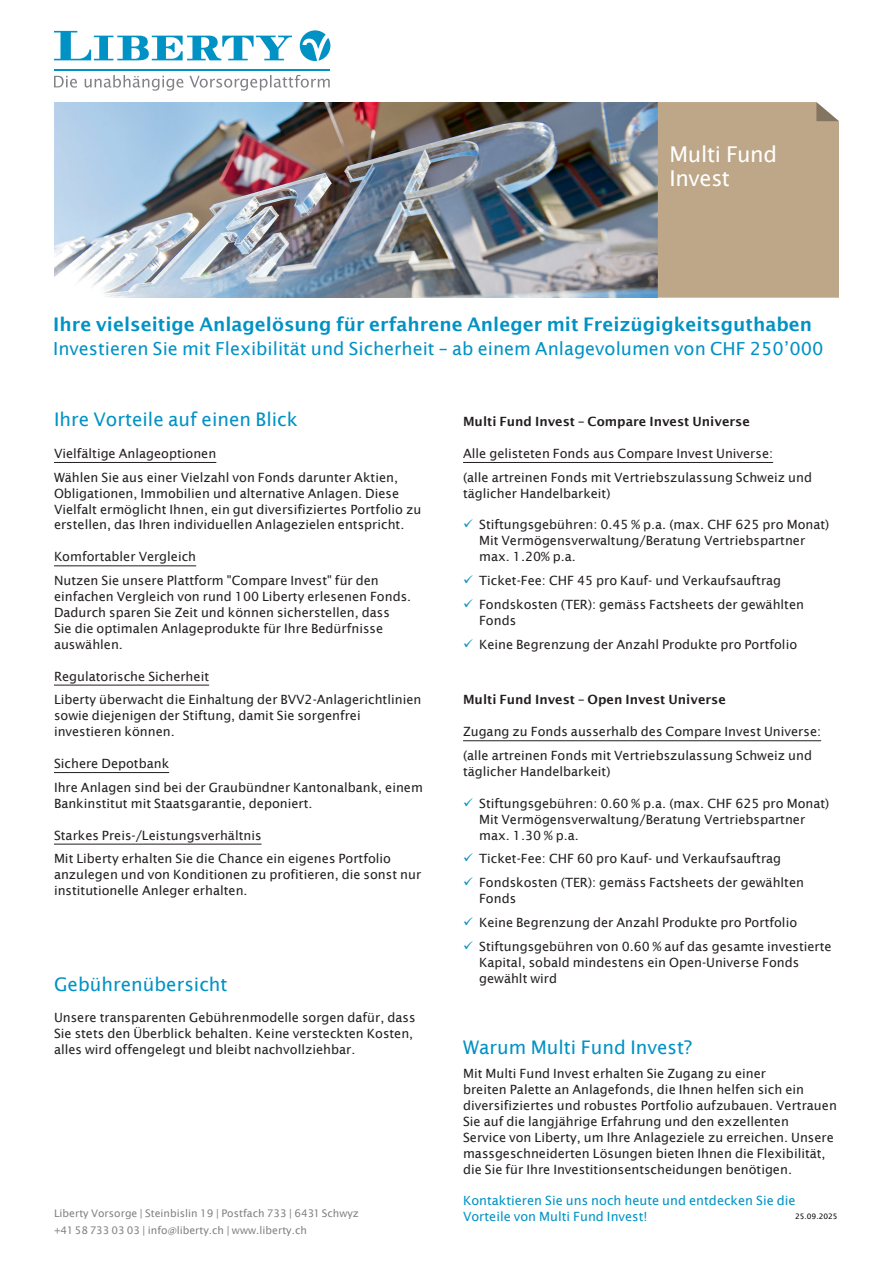
<style>
.page{position:relative;width:893px;height:1263px;background:#fff}
.page>*{position:absolute;margin:0;border:0;box-sizing:border-box;transform-origin:0 0}
.t1{font:21.75px/24px "Lucida Sans";letter-spacing:-.015em;color:#fff}
.t2{font:600 18.75px "Lucida Sans";color:#0092c4}
.t3{font:18.75px "Lucida Sans";color:#0092c4}
.t4{font:18px "Lucida Sans";color:#0092c4}
.t5{font:12.75px/15.9px "Lucida Sans";color:#231f20}
.t6{font:12.75px/15.9px "Lucida Sans";color:#0092c4}
.t7{font:600 12.75px "Lucida Sans";color:#231f20}
.t8{font:10.5px/16.5px "Lucida Sans";color:#808285}
.t9{font:7.5px "Lucida Sans";color:#000}
.s1{color:#0092c4}
</style>
<div class="page">
<img style="left:54px;top:102px;width:604px;height:196px">
<div style="left:658px;top:102px;width:181px;height:196px;background:#bda788"></div>
<svg style="left:300px;top:30px;width:30px;height:31px"></svg>
<svg style="left:54px;top:31px;width:238px;height:29px"></svg>
<svg style="left:54px;top:75px;width:276px;height:16px"></svg>
<hr style="left:54px;top:69px;width:276px;height:2px;background:#0092c4">
<hr style="left:463px;top:462px;width:310px;height:1px;background:#231f20">
<hr style="left:463px;top:740px;width:358px;height:1px;background:#231f20">
<hr style="left:54px;top:462px;width:162px;height:1px;background:#231f20">
<hr style="left:54px;top:565px;width:142px;height:1px;background:#231f20">
<hr style="left:54px;top:685px;width:155px;height:1px;background:#231f20">
<hr style="left:54px;top:772px;width:115px;height:1px;background:#231f20">
<hr style="left:54px;top:844px;width:208px;height:1px;background:#231f20">
<h1 class="t1" style="left:669px;top:142px;width:109px">Multi Fund<br>Invest</h1>
<h2 class="t2" style="left:53px;top:313px;width:760px">Ihre vielseitige Anlagelösung für erfahrene Anleger mit Freizügigkeitsguthaben</h2>
<h3 class="t4" style="left:53px;top:338px;width:772px">Investieren Sie mit Flexibilität und Sicherheit – ab einem Anlagevolumen von CHF 250’000</h3>
<h2 class="t3" style="left:54px;top:409px;width:245px">Ihre Vorteile auf einen Blick</h2>
<p class="t5" style="left:54px;top:441px;width:346px;line-height:23.9px">Vielfältige Anlageoptionen<br>Wählen Sie aus einer Vielzahl von Fonds darunter Aktien,</p>
<p class="t5" style="left:54px;top:485px;width:369px">Obligationen, Immobilien und alternative Anlagen. Diese<br>Vielfalt ermöglicht Ihnen, ein gut diversifiziertes Portfolio zu erstellen, das Ihren individuellen Anlagezielen entspricht.</p>
<p class="t5" style="left:54px;top:545px;width:326px;line-height:23.9px">Komfortabler Vergleich<br>Nutzen Sie unsere Plattform "Compare Invest" für den</p>
<p class="t5" style="left:54px;top:588px;width:359px">einfachen Vergleich von rund 100 Liberty erlesenen Fonds.<br>Dadurch sparen Sie Zeit und können sicherstellen, dass<br>Sie die optimalen Anlageprodukte für Ihre Bedürfnisse auswählen.</p>
<p class="t5" style="left:54px;top:664px;width:369px;line-height:23.9px">Regulatorische Sicherheit<br>Liberty überwacht die Einhaltung der BVV2-Anlagerichtlinien</p>
<p class="t5" style="left:54px;top:708px;width:308px">sowie diejenigen der Stiftung, damit Sie sorgenfrei investieren können.</p>
<p class="t5" style="left:54px;top:751px;width:370px;line-height:23.9px">Sichere Depotbank<br>Ihre Anlagen sind bei der Graubündner Kantonalbank, einem</p>
<p class="t5" style="left:54px;top:795px;width:260px">Bankinstitut mit Staatsgarantie, deponiert.</p>
<p class="t5" style="left:54px;top:823px;width:339px;line-height:23.9px">Starkes Preis-/Leistungsverhältnis<br>Mit Liberty erhalten Sie die Chance ein eigenes Portfolio</p>
<p class="t5" style="left:54px;top:867px;width:369px">anzulegen und von Konditionen zu profitieren, die sonst nur institutionelle Anleger erhalten.</p>
<h2 class="t3" style="left:54px;top:973px;width:175px">Gebührenübersicht</h2>
<p class="t5" style="left:54px;top:1010px;width:363px">Unsere transparenten Gebührenmodelle sorgen dafür, dass<br>Sie stets den Überblick behalten. Keine versteckten Kosten, alles wird offengelegt und bleibt nachvollziehbar.</p>
<p class="t8" style="left:54px;top:1205px;width:306px">Liberty Vorsorge | Steinbislin 19 | Postfach 733 | 6431 Schwyz +41 58 733 03 03 | info@liberty.ch | www.liberty.ch</p>
<p class="t7" style="left:463px;top:414px;width:288px">Multi Fund Invest – Compare Invest Universe</p>
<p class="t5" style="left:463px;top:441px;width:350px;line-height:23.9px">Alle gelisteten Fonds aus Compare Invest Universe:<br>(alle artreinen Fonds mit Vertriebszulassung Schweiz und</p>
<p class="t5" style="left:463px;top:485px;width:149px">täglicher Handelbarkeit)</p>
<p class="t5" style="left:479px;top:517px;width:352px;text-indent:-16px"><span class="s1">✓</span> Stiftungsgebühren: 0.45 % p.a. (max. CHF 625 pro Monat)<br>Mit Vermögensverwaltung/Beratung Vertriebspartner max. 1.20% p.a.</p>
<p class="t5" style="left:463px;top:573px;width:320px"><span class="s1">✓</span> Ticket-Fee: CHF 45 pro Kauf- und Verkaufsauftrag</p>
<p class="t5" style="left:479px;top:596px;width:326px;text-indent:-16px"><span class="s1">✓</span> Fondskosten (TER): gemäss Factsheets der gewählten<br>Fonds</p>
<p class="t5" style="left:463px;top:636px;width:336px"><span class="s1">✓</span> Keine Begrenzung der Anzahl Produkte pro Portfolio</p>
<p class="t7" style="left:463px;top:692px;width:264px">Multi Fund Invest – Open Invest Universe</p>
<p class="t5" style="left:463px;top:720px;width:360px;line-height:23.9px">Zugang zu Fonds ausserhalb des Compare Invest Universe: (alle artreinen Fonds mit Vertriebszulassung Schweiz und</p>
<p class="t5" style="left:463px;top:763px;width:149px">täglicher Handelbarkeit)</p>
<p class="t5" style="left:479px;top:795px;width:352px;text-indent:-16px"><span class="s1">✓</span> Stiftungsgebühren: 0.60 % p.a. (max. CHF 625 pro Monat)<br>Mit Vermögensverwaltung/Beratung Vertriebspartner max. 1.30 % p.a.</p>
<p class="t5" style="left:463px;top:851px;width:320px"><span class="s1">✓</span> Ticket-Fee: CHF 60 pro Kauf- und Verkaufsauftrag</p>
<p class="t5" style="left:479px;top:875px;width:326px;text-indent:-16px"><span class="s1">✓</span> Fondskosten (TER): gemäss Factsheets der gewählten<br>Fonds</p>
<p class="t5" style="left:463px;top:914px;width:336px"><span class="s1">✓</span> Keine Begrenzung der Anzahl Produkte pro Portfolio</p>
<p class="t5" style="left:479px;top:938px;width:354px;text-indent:-16px"><span class="s1">✓</span> Stiftungsgebühren von 0.60 % auf das gesamte investierte<br>Kapital, sobald mindestens ein Open-Universe Fonds gewählt wird</p>
<h2 class="t3" style="left:463px;top:1037px;width:230px">Warum Multi Fund Invest?</h2>
<p class="t5" style="left:463px;top:1065px;width:375px">Mit Multi Fund Invest erhalten Sie Zugang zu einer<br>breiten Palette an Anlagefonds, die Ihnen helfen sich ein diversifiziertes und robustes Portfolio aufzubauen. Vertrauen Sie auf die langjährige Erfahrung und den exzellenten<br>Service von Liberty, um Ihre Anlageziele zu erreichen. Unsere massgeschneiderten Lösungen bieten Ihnen die Flexibilität, die Sie für Ihre Investitionsentscheidungen benötigen.</p>
<p class="t6" style="left:463px;top:1193px;width:334px">Kontaktieren Sie uns noch heute und entdecken Sie die<br>Vorteile von Multi Fund Invest!</p>
<p class="t9" style="left:795px;top:1212px;width:44px">25.09.2025</p>
</div>
